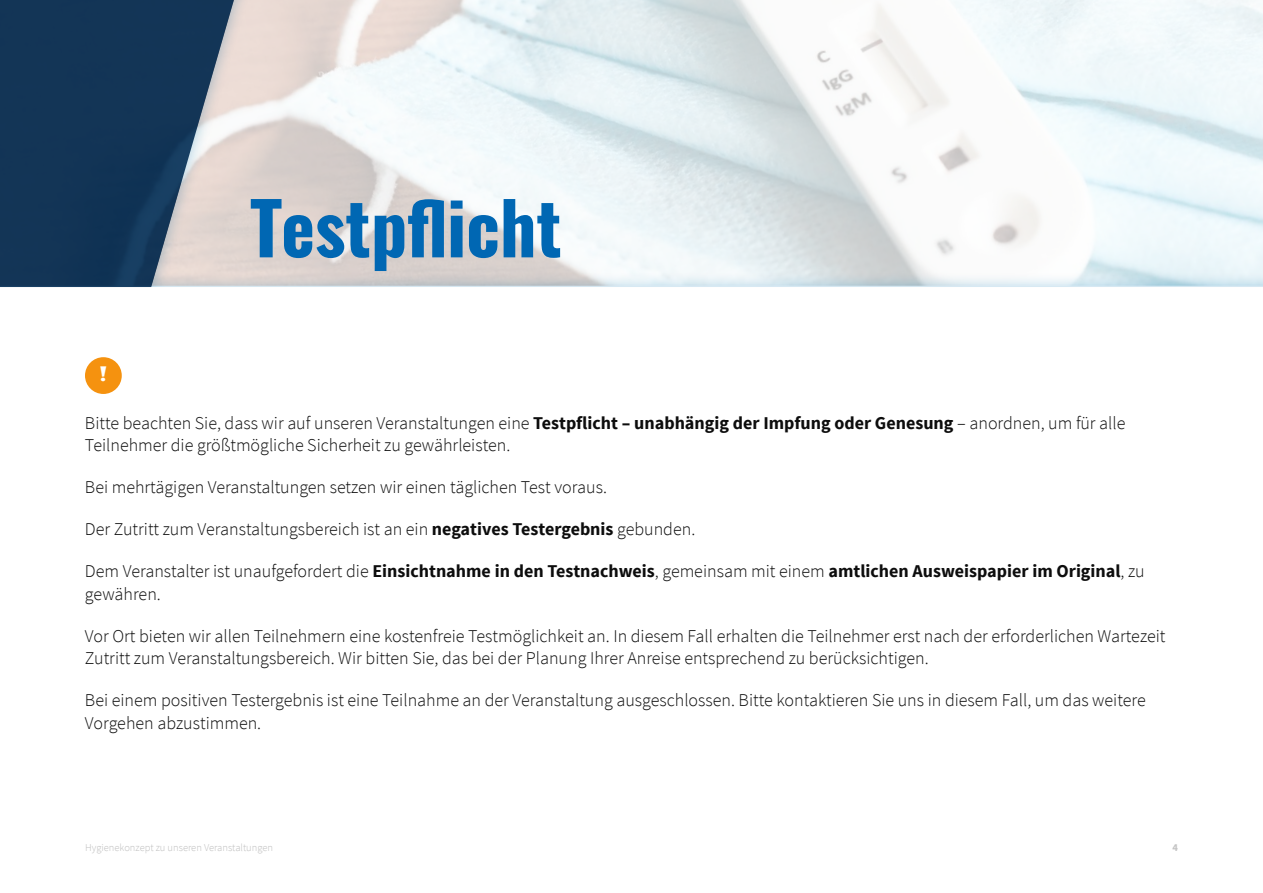
<style>
.page{position:relative;width:1263px;height:893px;background:#fff}
.page>*{position:absolute;margin:0;border:0;box-sizing:border-box;transform-origin:0 0}
.t1{font:700 72px "Oswald";color:#0067b3}
.t2{font:19.5px "Showcard Gothic";color:#fff}
.t3{font:300 18px/22.5px "Source Sans Pro";color:#0d0d0d}
.t4{font:300 10.5px "Source Sans Pro";color:#bdbdbd}
.t5{font:700 10.5px "Source Sans Pro";color:#c3c3c3}
.s1{font-weight:700}
</style>
<div class="page">
<div style="left:139px;top:0;width:1124px;height:288px;background:#0078b8;opacity:.52"></div>
<svg style="left:0;top:0;width:250px;height:287px;background:#425a73"></svg>
<div style="left:85px;top:357px;width:37px;height:37px;background:#f5920f;border-radius:50%"></div>
<p class="t2" style="left:99px;top:361px;width:10px">!</p>
<h1 class="t1" style="left:250px;top:190px;width:313px">Testpflicht</h1>
<p class="t3" style="left:85px;top:412px;width:1042px">Bitte beachten Sie, dass wir auf unseren Veranstaltungen eine <span class="s1">Testpflicht – unabhängig der Impfung oder Genesung</span> – anordnen, um für alle<br>Teilnehmer die größtmögliche Sicherheit zu gewährleisten.</p>
<p class="t3" style="left:85px;top:476px;width:523px">Bei mehrtägigen Veranstaltungen setzen wir einen täglichen Test voraus.</p>
<p class="t3" style="left:85px;top:518px;width:612px">Der Zutritt zum Veranstaltungsbereich ist an ein <span class="s1">negatives Testergebnis</span> gebunden.</p>
<p class="t3" style="left:85px;top:560px;width:1061px">Dem Veranstalter ist unaufgefordert die <span class="s1">Einsichtnahme in den Testnachweis</span>, gemeinsam mit einem <span class="s1">amtlichen Ausweispapier im Original</span>, zu gewähren.</p>
<p class="t3" style="left:85px;top:625px;width:1082px">Vor Ort bieten wir allen Teilnehmern eine kostenfreie Testmöglichkeit an. In diesem Fall erhalten die Teilnehmer erst nach der erforderlichen Wartezeit<br>Zutritt zum Veranstaltungsbereich. Wir bitten Sie, das bei der Planung Ihrer Anreise entsprechend zu berücksichtigen.</p>
<p class="t3" style="left:85px;top:689px;width:1062px">Bei einem positiven Testergebnis ist eine Teilnahme an der Veranstaltung ausgeschlossen. Bitte kontaktieren Sie uns in diesem Fall, um das weitere<br>Vorgehen abzustimmen.</p>
<p class="t4" style="left:85px;top:841px;width:190px">Hygienekonzept zu unseren Veranstaltungen</p>
<p class="t5" style="left:1172px;top:841px;width:7px">4</p>
</div>
